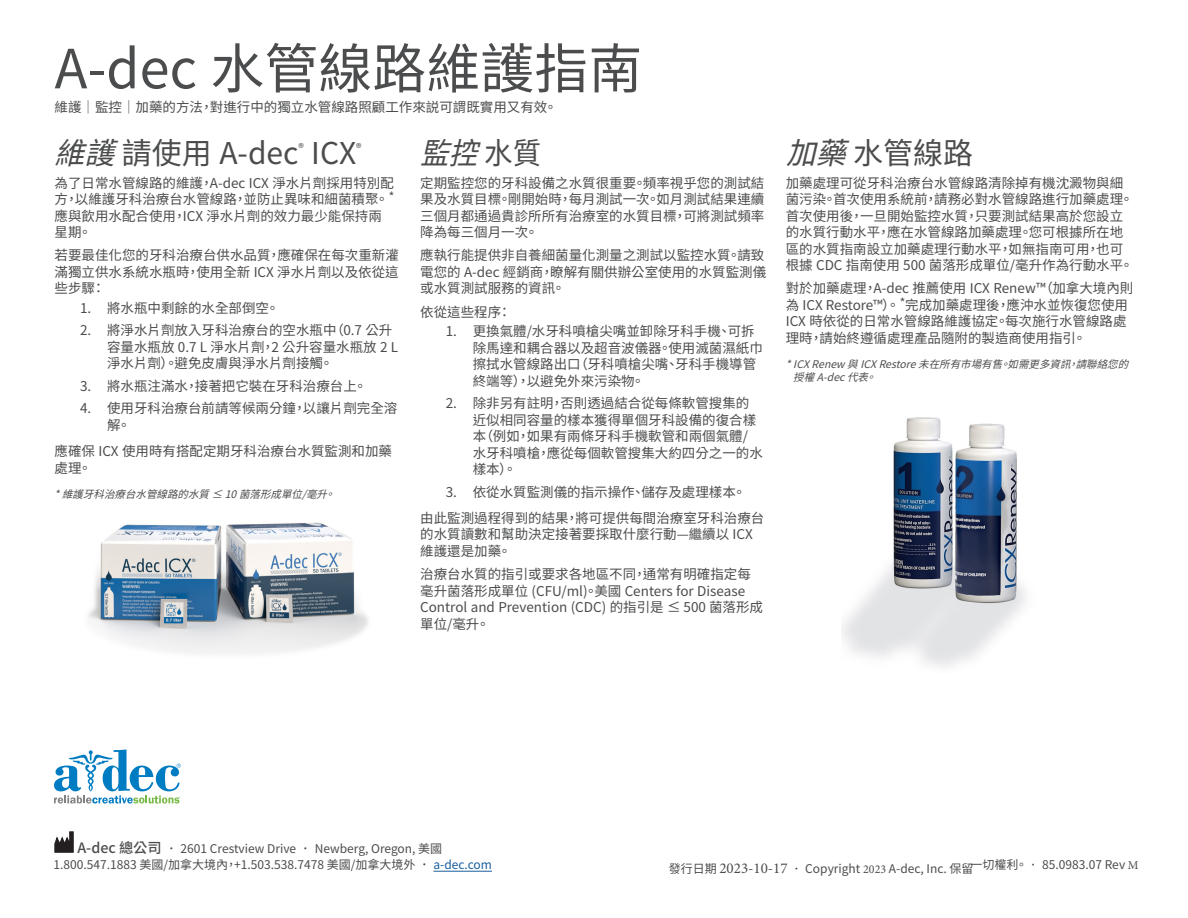
<style>
.page{position:relative;width:1188px;height:918px;background:#fff}
.page>*{position:absolute;margin:0;border:0;box-sizing:border-box;transform-origin:0 0}
.body_copy{font:54px "Noto Sans CJ Ktc";color:#4b4c4d}
.Subhead{font:30px "Noto Sans CJ Ktc";color:#4b4c4d}
.body_copy-2{font:italic 30px "Noto Sans CJ Ktc";color:#4b4c4d;scale:.95 1}
.body_copy-3{font:13.5px/16.5px "Noto Sans CJ Ktc";color:#4b4c4d}
.t1{font:12px/16.6px "Noto Sans CJ Ktc";color:#4b4c4d}
.Subhead-2{font:11.4px "Noto Sans CJ Ktc";color:#4b4c4d}
.Asterisk_-_note_text{font:italic 10.5px/12.8px "Noto Sans CJ Ktc";color:#4b4c4d}
.s1{font-style:italic}
.s2{font-style:normal}
.s3{font-weight:500;font-size:14.25px}
.s4{font-weight:500;font-size:12.75px}
.s5{color:#175d9e}
.s6{font-family:"Minion Pro";font-size:15px}
.s7{font-weight:500}
.s8{font-family:"Minion Pro"}
</style>
<div class="page">
<img style="left:88px;top:522px;width:280px;height:132px">
<hr style="left:434px;top:871px;width:58px;height:1px;background:#175d9e">
<svg style="left:54px;top:831px;width:20px;height:22px"></svg>
<svg style="left:54px;top:750px;width:127px;height:54px"></svg>
<img style="left:841px;top:418px;width:185px;height:249px">
<p class="body_copy" style="left:55px;top:38px;width:589px">A-dec 水管線路維護指南</p>
<p class="body_copy-3" style="left:55px;top:99px;width:504px">維護│監控│加藥的方法，對進行中的獨立水管線路照顧工作來説可謂既實用又有效。</p>
<p class="Subhead" style="left:55px;top:136px;width:303px"><span class="s1">維護</span>請使用 A-dec ICX</p>
<p class="Subhead-2" style="left:298px;top:141px;width:7px">®</p>
<p class="Subhead-2" style="left:356px;top:141px;width:7px">®</p>
<p class="body_copy-3" style="left:55px;top:175px;width:341px">為了日常水管線路的維護，A-dec ICX 淨水片劑採用特別配方，以維護牙科治療台水管線路，並防止異味和細菌積聚。<sup>*</sup>應與飲用水配合使用，ICX 淨水片劑的效力最少能保持兩星期。</p>
<p class="body_copy-3" style="left:55px;top:247px;width:346px;text-align:justify">若要最佳化您的牙科治療台供水品質，應確保在每次重新灌滿獨立供水系統水瓶時，使用全新 ICX 淨水片劑以及依從這些步驟：</p>
<p class="body_copy-3" style="left:80px;top:300px;width:201px">1. 將水瓶中剩餘的水全部倒空。</p>
<p class="body_copy-3" style="left:107px;top:322px;width:293px;text-indent:-27px">2. 將淨水片劑放入牙科治療台的空水瓶中（0.7 公升容量水瓶放 0.7 L 淨水片劑，2 公升容量水瓶放 2 L淨水片劑）。避免皮膚與淨水片劑接觸。</p>
<p class="body_copy-3" style="left:80px;top:378px;width:288px">3. 將水瓶注滿水，接著把它裝在牙科治療台上。</p>
<p class="body_copy-3" style="left:107px;top:400px;width:292px;text-indent:-27px">4. 使用牙科治療台前請等候兩分鐘，以讓片劑完全溶解。</p>
<p class="body_copy-3" style="left:55px;top:443px;width:339px">應確保 ICX 使用時有搭配定期牙科治療台水質監測和加藥處理。</p>
<p class="Asterisk_-_note_text" style="left:55px;top:488px;width:289px">* 維護牙科治療台水管線路的水質≤10菌落形成單位/毫升。</p>
<p class="body_copy-2" style="left:420px;top:136px;width:129px">監控<span class="s2">水質</span></p>
<p class="body_copy-3" style="left:420px;top:175px;width:346px;text-align:justify">定期監控您的牙科設備之水質很重要。頻率視乎您的測試結果及水質目標。剛開始時，每月測試一次。如月測試結果連續三個月都通過貴診所所有治療室的水質目標，可將測試頻率降為每三個月一次。</p>
<p class="body_copy-3" style="left:420px;top:247px;width:348px">應執行能提供非自養細菌量化測量之測試以監控水質。請致電您的 A-dec 經銷商，瞭解有關供辦公室使用的水質監測儀或水質測試服務的資訊。</p>
<p class="body_copy-3" style="left:420px;top:304px;width:93px">依從這些程序：</p>
<p class="body_copy-3" style="left:473px;top:323px;width:292px;text-indent:-27px">1. 更換氣體/水牙科噴槍尖嘴並卸除牙科手機、可拆除馬達和耦合器以及超音波儀器。使用滅菌濕紙巾擦拭水管線路出口（牙科噴槍尖嘴、牙科手機導管終端等），以避免外來污染物。</p>
<p class="body_copy-3" style="left:473px;top:395px;width:292px;text-indent:-27px">2. 除非另有註明，否則透過結合從每條軟管搜集的近似相同容量的樣本獲得單個牙科設備的復合樣本（例如，如果有兩條牙科手機軟管和兩個氣體/水牙科噴槍，應從每個軟管搜集大約四分之一的水樣本）。</p>
<p class="body_copy-3" style="left:446px;top:484px;width:302px">3. 依從水質監測儀的指示操作、儲存及處理樣本。</p>
<p class="body_copy-3" style="left:420px;top:510px;width:346px">由此監測過程得到的結果，將可提供每間治療室牙科治療台的水質讀數和幫助決定接著要採取什麼行動—繼續以 ICX維護還是加藥。</p>
<p class="body_copy-3" style="left:420px;top:566px;width:344px">治療台水質的指引或要求各地區不同，通常有明確指定每毫升菌落形成單位 (CFU/ml)。美國 Centers for Disease<br>Control and Prevention (CDC) 的指引是 ≤ 500 菌落形成單位/毫升。</p>
<p class="Subhead" style="left:786px;top:136px;width:189px"><span class="s1">加藥</span>水管線路</p>
<p class="body_copy-3" style="left:786px;top:175px;width:349px">加藥處理可從牙科治療台水管線路清除掉有機沈澱物與細菌污染。首次使用系統前，請務必對水管線路進行加藥處理。首次使用後，一旦開始監控水質，只要測試結果高於您設立的水質行動水平，應在水管線路加藥處理。您可根據所在地區的水質指南設立加藥處理行動水平，如無指南可用，也可根據 CDC 指南使用 500 菌落形成單位/毫升作為行動水平。</p>
<p class="body_copy-3" style="left:786px;top:280px;width:349px">對於加藥處理，A-dec 推薦使用 ICX Renew™（加拿大境內則為 ICX Restore™）。<sup>*</sup>完成加藥處理後，應沖水並恢復您使用ICX 時依從的日常水管線路維護協定。每次施行水管線路處理時，請始終遵循處理產品隨附的製造商使用指引。</p>
<p class="Asterisk_-_note_text" style="left:793px;top:358px;width:343px;text-indent:-8px">* ICXRenew與ICXRestore未在所有市場有售。如需更多資訊，請聯絡您的授權A-dec代表。</p>
<p class="t1" style="left:53px;top:840px;width:440px;text-indent:24px"><span class="s3">A-dec 總公司</span> <span class="s4">·</span> 2601 Crestview Drive <span class="s4">·</span> Newberg, Oregon, 美國<br>1.800.547.1883 美國/加拿大境內，+1.503.538.7478 美國/加拿大境外 <span class="s4">·</span> <span class="s5">a-dec.com</span></p>
<p class="t1" style="left:669px;top:860px;width:471px">發行日期 <span class="s6">2023-10-17</span> <span class="s7">·</span> Copyright <span class="s8">2023</span> A-dec, Inc. 保留一切權利。 <sup>·</sup> 85.0983.07 Rev <sup>M</sup></p>
</div>
